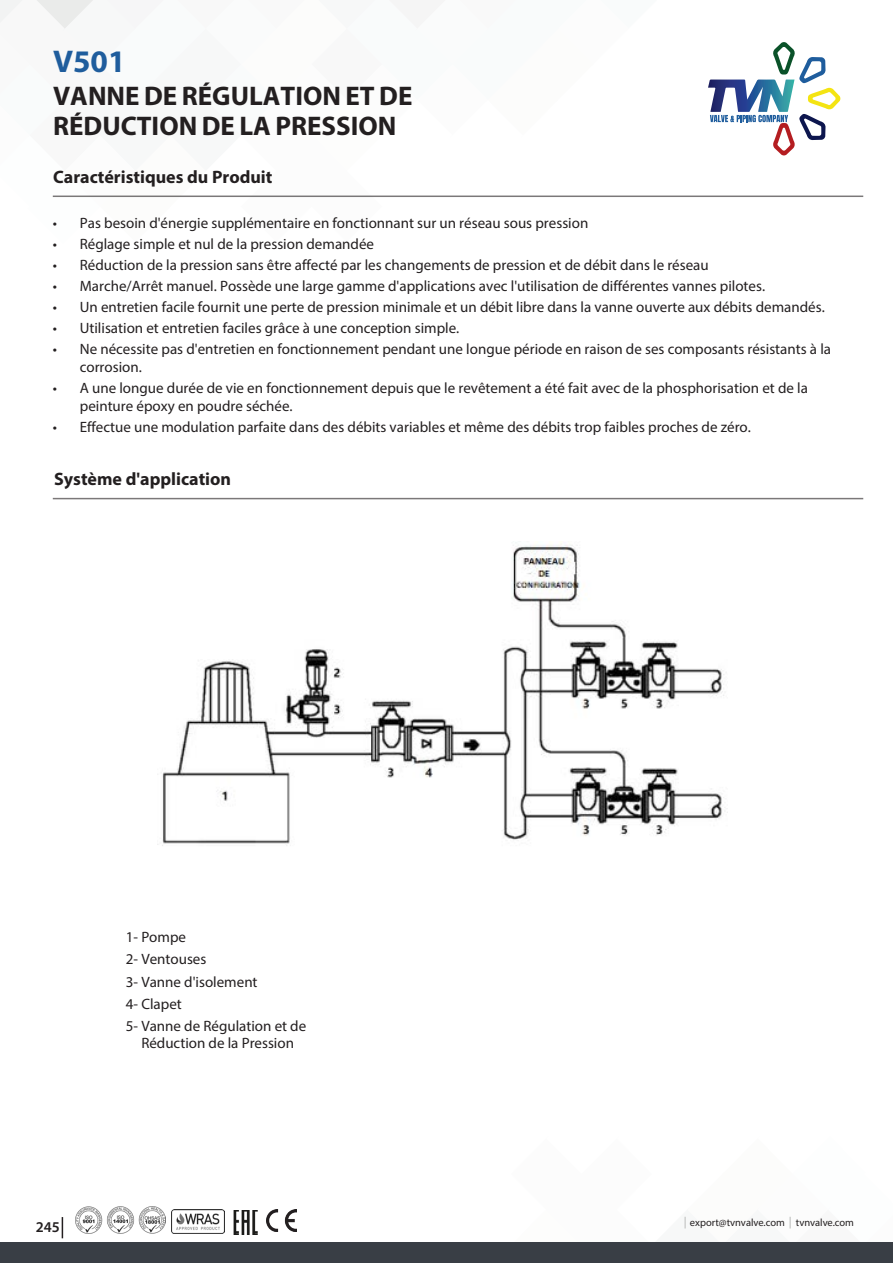
<style>
.page{position:relative;width:893px;height:1263px;background:#fff}
.page>*{position:absolute;margin:0;border:0;box-sizing:border-box;transform-origin:0 0}
.t1{font:700 31.5px "Myriad Pro";color:#1f5d9d}
.t2{font:700 27px/29.8px "Myriad Pro";color:#231f20}
.t3{font:700 18px "Myriad Pro";color:#231f20}
.t4{font:15px/22.4px "Myriad Pro";color:#231f20}
.t5{font:600 15px "Myriad Pro";color:#231f20}
.t6{font:10.5px "Myriad Pro";color:#231f20}
</style>
<div class="page">
<img style="left:222px;top:1233px;width:36px;height:1px">
<img style="left:233px;top:1211px;width:25px;height:22px">
<svg style="left:1px;top:0;width:698px;height:197px"></svg>
<div style="left:0;top:1242px;width:893px;height:21px;background:#393e45"></div>
<svg style="left:62px;top:1217px;width:1px;height:21px"></svg>
<svg style="left:708px;top:42px;width:132px;height:113px"></svg>
<hr style="left:53px;top:196px;width:810px;height:1px;background:#231f20">
<img style="left:75px;top:1206px;width:91px;height:27px">
<img style="left:171px;top:1209px;width:54px;height:24px">
<img style="left:266px;top:1209px;width:31px;height:22px">
<img style="left:162px;top:543px;width:562px;height:303px">
<hr style="left:53px;top:498px;width:810px;height:1px;background:#231f20">
<p class="t1" style="left:53px;top:41px;width:74px">V501</p>
<p class="t2" style="left:53px;top:80px;width:361px">VANNE DE RÉGULATION ET DE<br>RÉDUCTION DE LA PRESSION</p>
<p class="t3" style="left:53px;top:165px;width:221px">Caractéristiques du Produit</p>
<p class="t4" style="left:53px;top:212px;width:537px">• Pas besoin d'énergie supplémentaire en fonctionnant sur un réseau sous pression</p>
<p class="t4" style="left:53px;top:233px;width:323px">• Réglage simple et nul de la pression demandée</p>
<p class="t4" style="left:53px;top:254px;width:657px">• Réduction de la pression sans être affecté par les changements de pression et de débit dans le réseau</p>
<p class="t4" style="left:53px;top:275px;width:714px">• Marche/Arrêt manuel. Possède une large gamme d'applications avec l'utilisation de différentes vannes pilotes.</p>
<p class="t4" style="left:53px;top:296px;width:773px">• Un entretien facile fournit une perte de pression minimale et un débit libre dans la vanne ouverte aux débits demandés.</p>
<p class="t4" style="left:53px;top:317px;width:408px">• Utilisation et entretien faciles grâce à une conception simple.</p>
<p class="t4" style="left:80px;top:339px;width:753px;line-height:18.6px;text-indent:-27px">• Ne nécessite pas d'entretien en fonctionnement pendant une longue période en raison de ses composants résistants à la corrosion.</p>
<p class="t4" style="left:80px;top:378px;width:730px;line-height:18.6px;text-indent:-27px">• A une longue durée de vie en fonctionnement depuis que le revêtement a été fait avec de la phosphorisation et de la peinture époxy en poudre séchée.</p>
<p class="t4" style="left:53px;top:416px;width:700px">• Effectue une modulation parfaite dans des débits variables et même des débits trop faibles proches de zéro.</p>
<p class="t3" style="left:54px;top:467px;width:179px">Système d'application</p>
<p class="t4" style="left:126px;top:925px;width:182px">1- Pompe<br>2- Ventouses<br>3- Vanne d'isolement<br>4- Clapet<br>5- Vanne de Régulation et de</p>
<p class="t4" style="left:141px;top:1032px;width:154px">Réduction de la Pression</p>
<p class="t5" style="left:36px;top:1218px;width:26px">245</p>
<p class="t6" style="left:690px;top:1216px;width:166px">export@tvnvalve.com tvnvalve.com</p>
</div>
